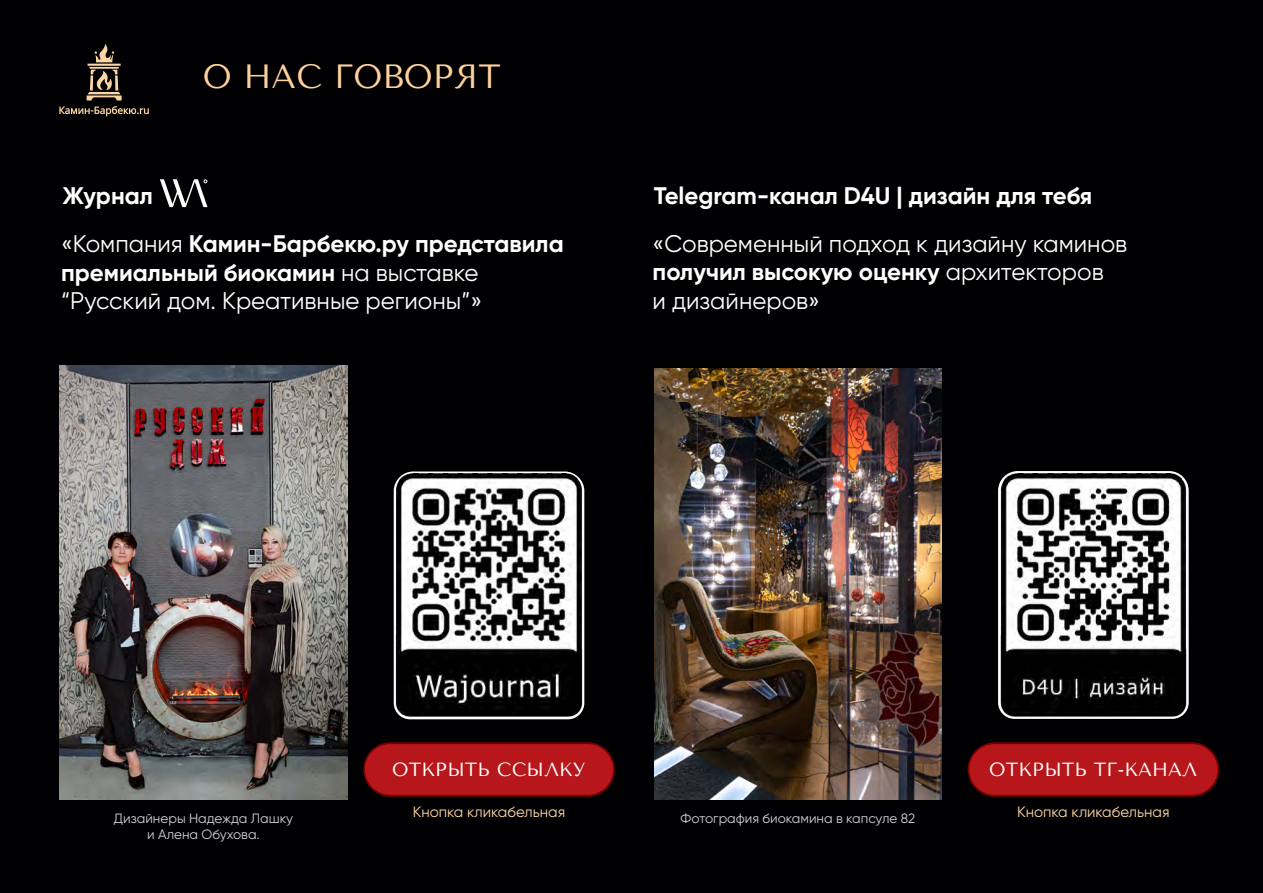
<style>
.page{position:relative;width:1263px;height:893px;background:#000002}
.page>*{position:absolute;margin:0;border:0;box-sizing:border-box;transform-origin:0 0}
.t1{font:33.45px "Tenor Sans";color:#fdd09d}
.t2{font:24px/28.7px "Gilroy";color:#fff}
.t3{font:700 24px "Gilroy";color:#fff}
.t4{font:19.05px "Tenor Sans";color:#fff}
.t5{font:15px "Gilroy";color:#fbd5a4}
.t6{font:13.5px/15.6px "Gilroy";color:#d1d2d4;text-align:center}
.s1{font-weight:700}
</style>
<div class="page">
<svg style="left:59px;top:44px;width:90px;height:72px"></svg>
<img style="left:59px;top:366px;width:289px;height:433px">
<img style="left:393px;top:471px;width:192px;height:247px">
<svg style="left:160px;top:179px;width:48px;height:28px"></svg>
<img style="left:998px;top:471px;width:191px;height:247px">
<img style="left:654px;top:369px;width:287px;height:430px">
<div style="left:363px;top:742px;width:252px;height:55px;background:#b7161a;border:2px solid #710102;border-radius:26px"></div>
<div style="left:967px;top:742px;width:252px;height:55px;background:#b7161a;border:2px solid #710102;border-radius:26px"></div>
<p class="t3" style="left:62px;top:185px;width:92px">Журнал</p>
<h1 class="t1" style="left:203px;top:57px;width:299px">О НАС ГОВОРЯТ</h1>
<p class="t2" style="left:61px;top:230px;width:504px">«Компания <span class="s1">Камин-Барбекю.ру представила премиальный биокамин</span> на выставке “Русский дом. Креативные регионы”»</p>
<p class="t3" style="left:654px;top:185px;width:440px">Telegram-канал D4U | дизайн для тебя</p>
<p class="t2" style="left:652px;top:230px;width:476px">«Современный подход к дизайну каминов <span class="s1">получил высокую оценку</span> архитекторов<br>и дизайнеров»</p>
<p class="t6" style="left:114px;top:811px;width:181px">Дизайнеры Надежда Лашку и Алена Обухова.</p>
<p class="t4" style="left:392px;top:759px;width:195px">ОТКРЫТЬ ССЫЛКУ</p>
<p class="t5" style="left:413px;top:805px;width:154px">Кнопка кликабельная</p>
<p class="t6" style="left:681px;top:811px;width:236px">Фотография биокамина в капсуле 82</p>
<p class="t4" style="left:989px;top:759px;width:209px">ОТКРЫТЬ ТГ-КАНАЛ</p>
<p class="t5" style="left:1017px;top:805px;width:154px">Кнопка кликабельная</p>
</div>
